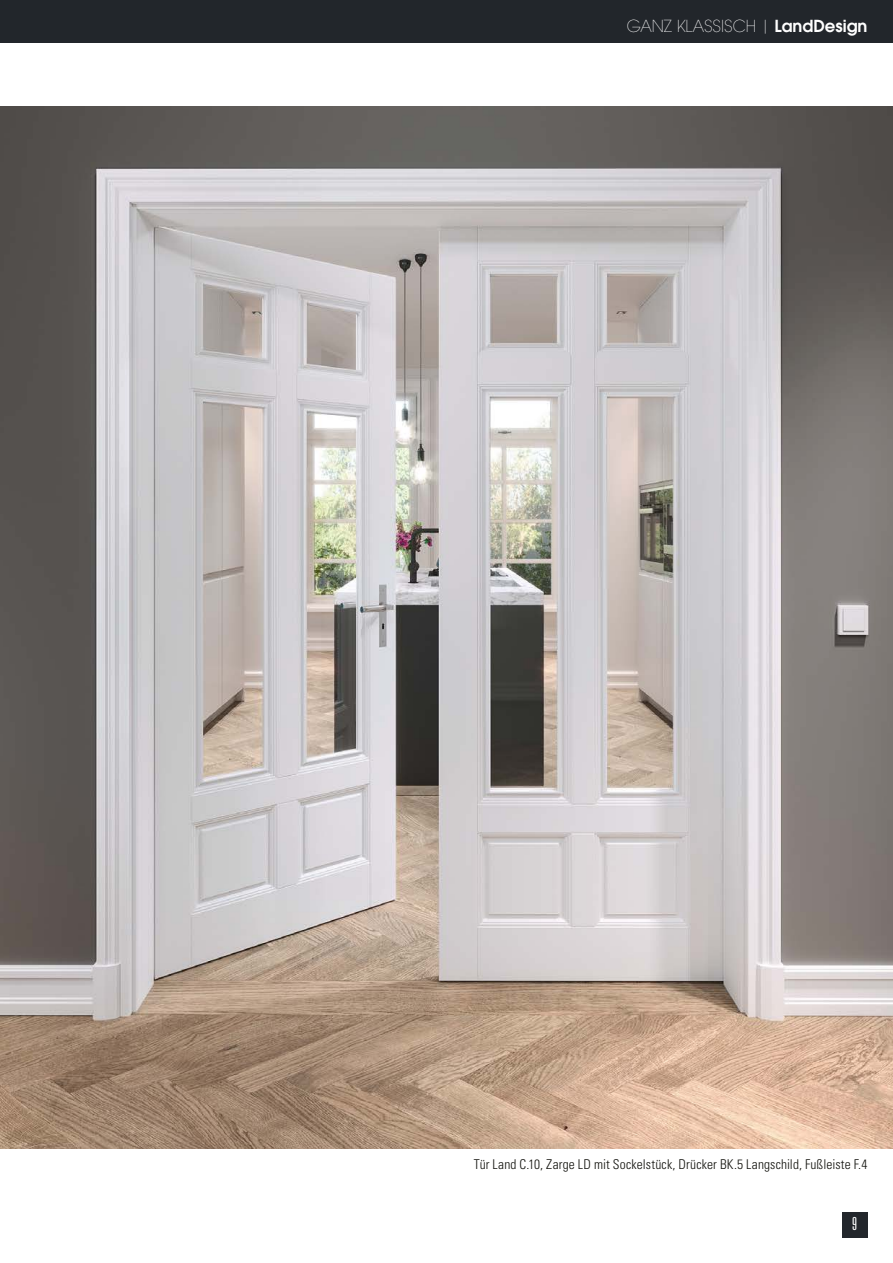
<style>
.page{position:relative;width:893px;height:1263px;background:#fff}
.page>*{position:absolute;margin:0;border:0;box-sizing:border-box;transform-origin:0 0}
.t1{font:300 ultra-condensed 18px "Univers";color:#fff}
.t2{font:200 16.5px "ITC Avant Garde W1 G";color:#fff}
.t3{font:300 condensed 13.5px "Univers LT Std";letter-spacing:.01em;color:#12120d}
.s1{font-weight:600}
</style>
<div class="page">
<div style="left:0;top:0;width:893px;height:43px;background:#22262b"></div>
<div style="left:842px;top:1212px;width:25px;height:25px;background:#22262b"></div>
<img style="left:0;top:106px;width:893px;height:1042px">
<p class="t2" style="left:627px;top:15px;width:242px">GANZ KLASSISCH | <span class="s1">LandDesign</span></p>
<p class="t3" style="left:474px;top:1156px;width:395px">Tür Land C.10, Zarge LD mit Sockelstück, Drücker BK.5 Langschild, Fußleiste F.4</p>
<h1 class="t1" style="left:852px;top:1214px;width:6px">9</h1>
</div>
